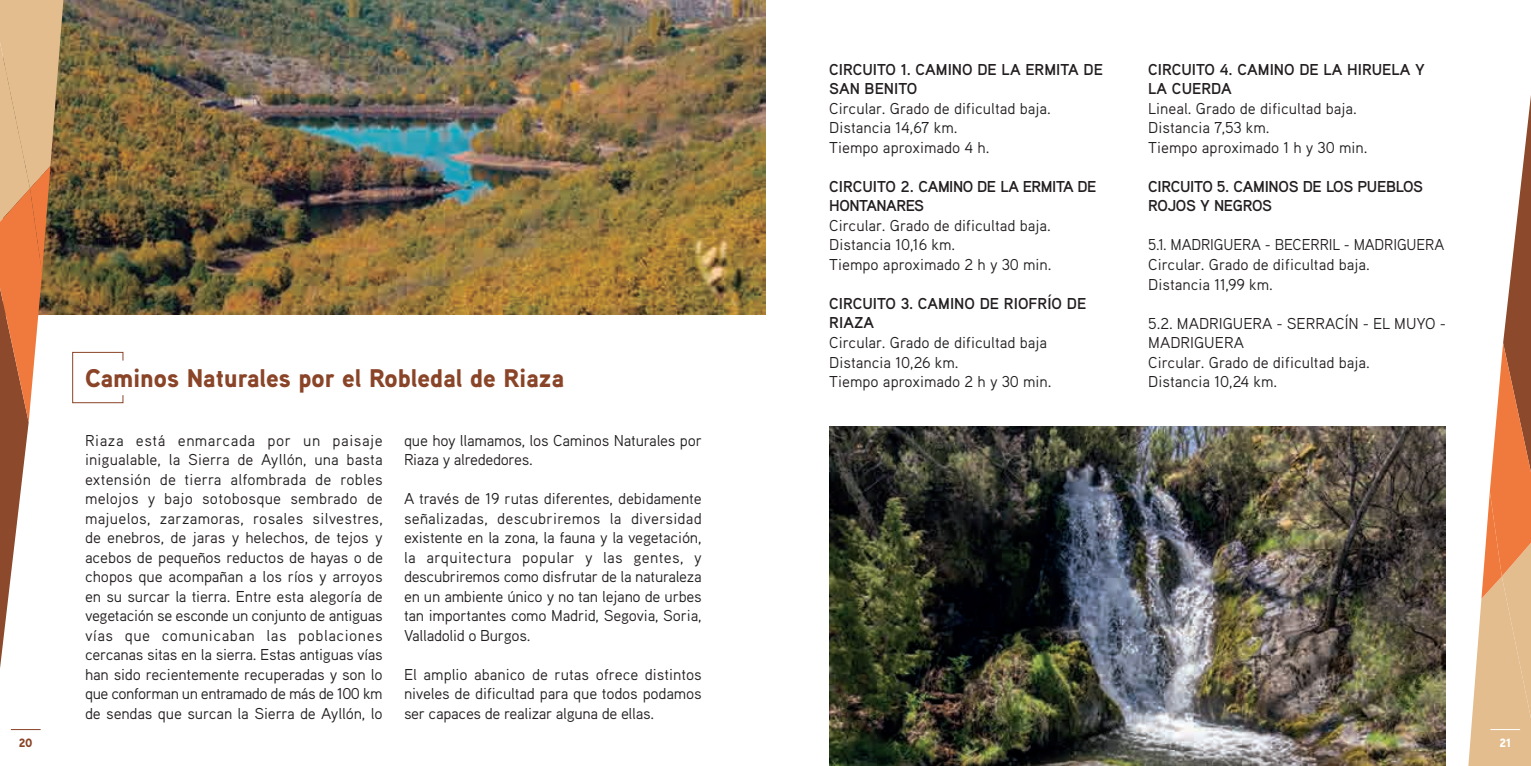
<style>
.page{position:relative;width:1531px;height:766px;background:#fff}
.page>*{position:absolute;margin:0;border:0;box-sizing:border-box;transform-origin:0 0}
.t1{font:900 25.5px "Aaux Pro";color:#8a4428}
.t2{font:15.75px/19.5px "Aaux Pro";color:#231f20}
.t3{font:700 15.75px/19.5px "Aaux Pro";color:#231f20}
.t4{font:15.75px/19.5px "Aaux Pro";color:#231f20;scale:.96 1}
.t5{font:700 15.75px/19.5px "Aaux Pro";letter-spacing:-.02em;color:#231f20}
.t6{font:700 15.75px/19.5px "Aaux Pro";letter-spacing:-.03em;color:#231f20}
.t7{font:900 12px "Aaux Pro";color:#8a4428}
.t8{font:900 12px "Aaux Pro";color:#fff}
</style>
<div class="page">
<svg style="left:72px;top:351px;width:52px;height:52px"></svg>
<img style="left:64px;top:0;width:701px;height:314px">
<img style="left:829px;top:426px;width:617px;height:339px">
<svg style="left:0;top:0;width:64px;height:731px"></svg>
<svg style="left:1468px;top:95px;width:63px;height:670px"></svg>
<hr style="left:11px;top:729px;width:30px;height:1px;background:#8a4428">
<hr style="left:1490px;top:729px;width:30px;height:1px;background:#fff">
<p class="t3" style="left:1148px;top:59px;width:278px">CIRCUITO 4. CAMINO DE LA HIRUELA Y<br>LA CUERDA</p>
<p class="t2" style="left:1148px;top:98px;width:221px">Lineal. Grado de dificultad baja.<br>Distancia 7,53 km.<br>Tiempo aproximado 1 h y 30 min.</p>
<p class="t5" style="left:1148px;top:176px;width:276px">CIRCUITO 5. CAMINOS DE LOS PUEBLOS<br>ROJOS Y NEGROS</p>
<p class="t4" style="left:1148px;top:235px;width:310px">5.1. MADRIGUERA - BECERRIL - MADRIGUERA<br>Circular. Grado de dificultad baja.<br>Distancia 11,99 km.</p>
<p class="t2" style="left:1148px;top:313px;width:299px">5.2. MADRIGUERA - SERRACÍN - EL MUYO -<br>MADRIGUERA<br>Circular. Grado de dificultad baja.</p>
<p class="t3" style="left:829px;top:59px;width:275px">CIRCUITO 1. CAMINO DE LA ERMITA DE<br>SAN BENITO</p>
<p class="t2" style="left:829px;top:98px;width:223px">Circular. Grado de dificultad baja.<br>Distancia 14,67 km.<br>Tiempo aproximado 4 h.</p>
<p class="t6" style="left:829px;top:176px;width:269px">CIRCUITO 2. CAMINO DE LA ERMITA DE<br>HONTANARES</p>
<p class="t2" style="left:829px;top:215px;width:224px">Circular. Grado de dificultad baja.<br>Distancia 10,16 km.<br>Tiempo aproximado 2 h y 30 min.</p>
<p class="t3" style="left:829px;top:293px;width:258px">CIRCUITO 3. CAMINO DE RIOFRÍO DE<br>RIAZA</p>
<p class="t2" style="left:829px;top:332px;width:224px">Circular. Grado de dificultad baja<br>Distancia 10,26 km.<br>Tiempo aproximado 2 h y 30 min.</p>
<h1 class="t1" style="left:85px;top:362px;width:481px">Caminos Naturales por el Robledal de Riaza</h1>
<p class="t2" style="left:1148px;top:371px;width:130px">Distancia 10,24 km.</p>
<p class="t2" style="left:85px;top:430px;width:299px;text-align:justify">Riaza está enmarcada por un paisaje inigualable, la Sierra de Ayllón, una basta extensión de tierra alfombrada de robles melojos y bajo sotobosque sembrado de majuelos, zarzamoras, rosales silvestres, de enebros, de jaras y helechos, de tejos y acebos de pequeños reductos de hayas o de chopos que acompañan a los ríos y arroyos en su surcar la tierra. Entre esta alegoría de vegetación se esconde un conjunto de antiguas vías que comunicaban las poblaciones cercanas sitas en la sierra. Estas antiguas vías han sido recientemente recuperadas y son lo que conforman un entramado de más de 100 km de sendas que surcan la Sierra de Ayllón, lo</p>
<p class="t2" style="left:404px;top:430px;width:299px">que hoy llamamos, los Caminos Naturales por<br>Riaza y alrededores.</p>
<p class="t2" style="left:404px;top:488px;width:299px;text-align:justify">A través de 19 rutas diferentes, debidamente señalizadas, descubriremos la diversidad existente en la zona, la fauna y la vegetación, la arquitectura popular y las gentes, y descubriremos como disfrutar de la naturaleza en un ambiente único y no tan lejano de urbes tan importantes como Madrid, Segovia, Soria, Valladolid o Burgos.</p>
<p class="t2" style="left:404px;top:664px;width:299px;text-align:justify">El amplio abanico de rutas ofrece distintos niveles de dificultad para que todos podamos ser capaces de realizar alguna de ellas.</p>
<p class="t7" style="left:19px;top:734px;width:15px">20</p>
<p class="t8" style="left:1499px;top:734px;width:13px">21</p>
</div>
